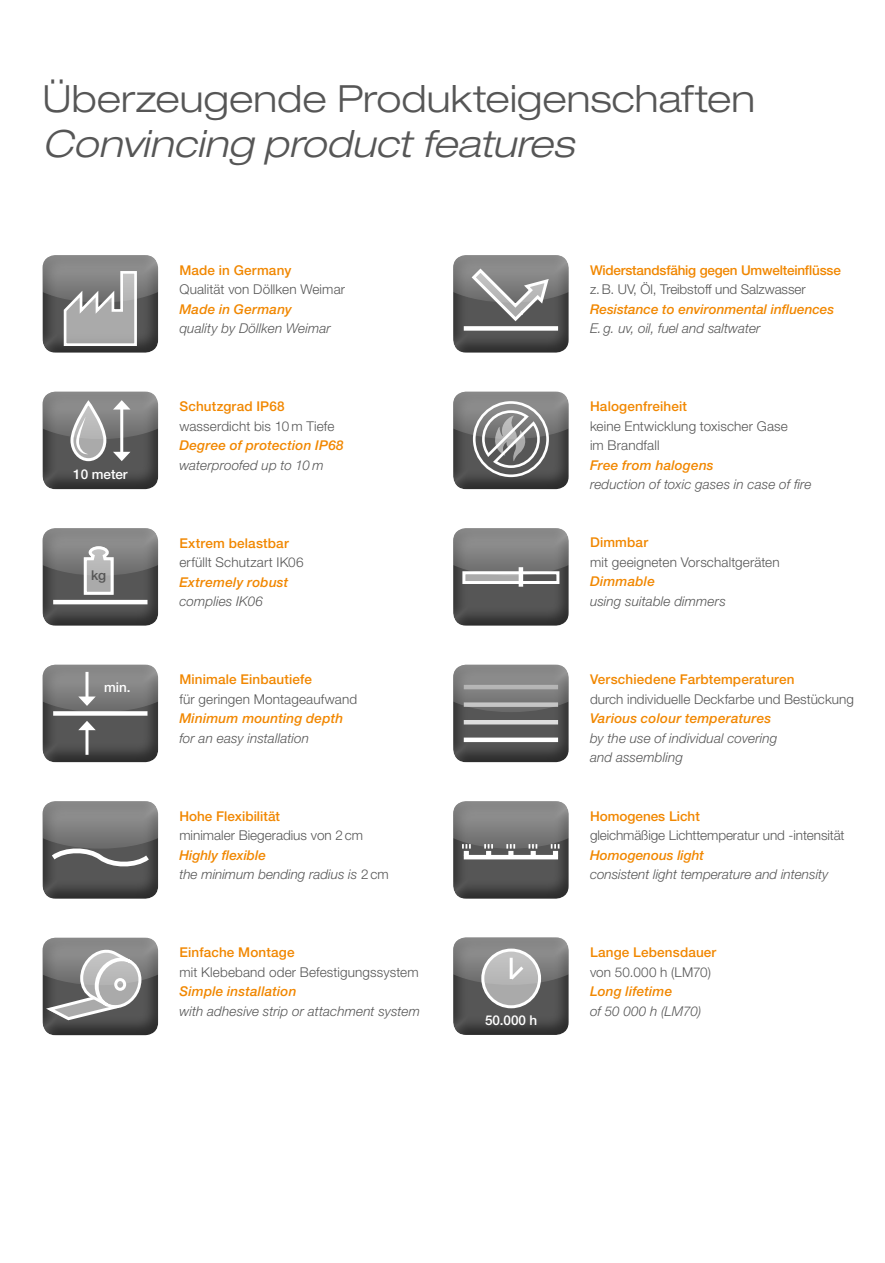
<style>
.page{position:relative;width:885px;height:1263px;background:#fff}
.page>*{position:absolute;margin:0;border:0;box-sizing:border-box;transform-origin:0 0}
.t1{font:300 expanded 37.5px "Helvetica Neue LT Std";letter-spacing:.005em;color:#565656}
.t2{font:italic 300 expanded 37.5px "Helvetica Neue LT Std";letter-spacing:.005em;color:#565656}
.t3{font:300 13.5px/19.5px "Helvetica Neue LT Std";letter-spacing:.005em;color:#565656}
.t4{font:italic 300 13.5px/19.5px "Helvetica Neue LT Std";letter-spacing:.005em;color:#565656}
.t5{font:italic 500 13.5px "Helvetica Neue LT Std";letter-spacing:.01em;color:#f18700}
.t6{font:500 13.5px "Helvetica Neue LT Std";letter-spacing:.01em;color:#f18700}
.t7{font:500 13.5px "Helvetica Neue LT Std";letter-spacing:-.015em;color:#f18700}
.t8{font:500 13.5px "Helvetica Neue LT Std";letter-spacing:-.005em;color:#fff}
.t9{font:500 13.5px "Helvetica Neue LT Std";color:#565656}
.s1{font-weight:500;color:#f18700}
.s2{font-style:normal}
</style>
<div class="page">
<div style="left:453px;top:664px;width:118px;height:101px;background:#000;opacity:.5"></div>
<svg style="left:453px;top:665px;width:115px;height:47px"></svg>
<hr style="left:463px;top:685px;width:95px;height:4px;background:#b5b5b5">
<div style="left:463px;top:702px;width:95px;height:5px;background:#c6c6c6"></div>
<hr style="left:463px;top:720px;width:95px;height:4px;background:#ddd">
<div style="left:463px;top:737px;width:95px;height:5px;background:#fff"></div>
<div style="left:42px;top:801px;width:119px;height:100px;background:#000;opacity:.5"></div>
<svg style="left:43px;top:801px;width:115px;height:72px"></svg>
<div style="left:453px;top:937px;width:118px;height:101px;background:#000;opacity:.5"></div>
<svg style="left:483px;top:950px;width:56px;height:57px"></svg>
<svg style="left:453px;top:937px;width:115px;height:48px"></svg>
<div style="left:481px;top:948px;width:60px;height:60px;border:3px solid #fff;border-radius:50%"></div>
<div style="left:42px;top:937px;width:119px;height:101px;background:#000;opacity:.5"></div>
<svg style="left:42px;top:938px;width:116px;height:84px"></svg>
<div style="left:114px;top:978px;width:12px;height:13px;border:3px solid #fff;border-radius:50%"></div>
<div style="left:453px;top:528px;width:118px;height:100px;background:#000;opacity:.5"></div>
<svg style="left:453px;top:528px;width:115px;height:48px"></svg>
<div style="left:462px;top:571px;width:97px;height:13px;border:3px solid #fff"></div>
<div style="left:518px;top:567px;width:5px;height:20px;background:#fff"></div>
<svg style="left:464px;top:572px;width:55px;height:11px"></svg>
<div style="left:42px;top:255px;width:119px;height:100px;background:#000;opacity:.5"></div>
<svg style="left:43px;top:255px;width:115px;height:92px"></svg>
<div style="left:453px;top:801px;width:118px;height:100px;background:#000;opacity:.5"></div>
<hr style="left:463px;top:855px;width:95px;height:4px;background:#fff">
<svg style="left:453px;top:801px;width:115px;height:54px"></svg>
<div style="left:42px;top:528px;width:119px;height:100px;background:#000;opacity:.5"></div>
<hr style="left:53px;top:600px;width:94px;height:4px;background:#fff">
<svg style="left:43px;top:528px;width:115px;height:68px"></svg>
<div style="left:453px;top:255px;width:118px;height:100px;background:#000;opacity:.5"></div>
<div style="left:463px;top:326px;width:95px;height:5px;background:#fff"></div>
<svg style="left:453px;top:255px;width:115px;height:68px"></svg>
<div style="left:453px;top:391px;width:118px;height:101px;background:#000;opacity:.5"></div>
<svg style="left:453px;top:392px;width:115px;height:86px"></svg>
<div style="left:42px;top:664px;width:119px;height:101px;background:#000;opacity:.5"></div>
<div style="left:53px;top:711px;width:94px;height:5px;background:#fff"></div>
<hr style="left:85px;top:727px;width:3px;height:28px;background:#fff">
<svg style="left:78px;top:721px;width:18px;height:9px"></svg>
<svg style="left:43px;top:665px;width:115px;height:47px"></svg>
<div style="left:42px;top:391px;width:119px;height:101px;background:#000;opacity:.5"></div>
<svg style="left:43px;top:392px;width:115px;height:71px"></svg>
<h1 class="t1" style="left:43px;top:76px;width:714px">Überzeugende Produkteigenschaften</h1>
<h1 class="t2" style="left:43px;top:121px;width:533px">Convincing product features</h1>
<p class="t8" style="left:73px;top:466px;width:56px">10 meter</p>
<p class="t9" style="left:91px;top:567px;width:17px">kg</p>
<p class="t8" style="left:104px;top:679px;width:28px">min.</p>
<p class="t6" style="left:179px;top:262px;width:113px">Made in Germany</p>
<p class="t3" style="left:179px;top:279px;width:167px">Qualität von Döllken Weimar</p>
<p class="t5" style="left:179px;top:301px;width:114px">Made in Germany</p>
<p class="t4" style="left:179px;top:318px;width:153px">quality by Döllken Weimar</p>
<p class="t6" style="left:179px;top:398px;width:107px">Schutzgrad IP68</p>
<p class="t3" style="left:179px;top:416px;width:156px">wasserdicht bis 10 m Tiefe</p>
<p class="t5" style="left:179px;top:437px;width:166px">Degree of protection IP68</p>
<p class="t4" style="left:179px;top:455px;width:146px">waterproofed up to 10 m</p>
<p class="t6" style="left:179px;top:535px;width:111px">Extrem belastbar</p>
<p class="t3" style="left:179px;top:552px;width:126px">erfüllt Schutzart IK06</p>
<p class="t5" style="left:179px;top:574px;width:110px">Extremely robust</p>
<p class="t4" style="left:179px;top:591px;width:85px">complies IK06</p>
<p class="t6" style="left:179px;top:671px;width:134px">Minimale Einbautiefe</p>
<p class="t3" style="left:179px;top:689px;width:179px">für geringen Montageaufwand</p>
<p class="t5" style="left:179px;top:710px;width:165px">Minimum mounting depth</p>
<p class="t4" style="left:179px;top:728px;width:131px">for an easy installation</p>
<p class="t6" style="left:179px;top:808px;width:102px">Hohe Flexibilität</p>
<p class="t3" style="left:179px;top:825px;width:185px">minimaler Biegeradius von 2 cm</p>
<p class="t4" style="left:179px;top:845px;width:211px"><span class="s1">Highly flexible<br></span>the minimum bending radius is <span class="s2">2 cm</span></p>
<p class="t6" style="left:179px;top:944px;width:117px">Einfache Montage</p>
<p class="t3" style="left:179px;top:962px;width:241px">mit Klebeband oder Befestigungssystem</p>
<p class="t5" style="left:179px;top:983px;width:118px">Simple installation</p>
<p class="t4" style="left:179px;top:1001px;width:242px">with adhesive strip or attachment system</p>
<p class="t8" style="left:485px;top:1012px;width:54px">50.000 h</p>
<p class="t7" style="left:590px;top:262px;width:252px">Widerstandsfähig gegen Umwelteinflüsse</p>
<p class="t3" style="left:590px;top:279px;width:217px">z.B. UV, Öl, Treibstoff und Salzwasser</p>
<p class="t5" style="left:590px;top:301px;width:246px">Resistance to environmental influences</p>
<p class="t4" style="left:590px;top:318px;width:172px">E. g. uv, oil, fuel and saltwater</p>
<p class="t6" style="left:590px;top:398px;width:98px">Halogenfreiheit</p>
<p class="t3" style="left:590px;top:416px;width:199px">keine Entwicklung toxischer Gase im Brandfall</p>
<p class="t5" style="left:590px;top:457px;width:125px">Free from halogens</p>
<p class="t4" style="left:590px;top:474px;width:223px">reduction of toxic gases in case of fire</p>
<p class="t6" style="left:590px;top:535px;width:60px">Dimmbar</p>
<p class="t3" style="left:590px;top:552px;width:191px">mit geeigneten Vorschaltgeräten</p>
<p class="t5" style="left:590px;top:574px;width:66px">Dimmable</p>
<p class="t4" style="left:590px;top:591px;width:137px">using suitable dimmers</p>
<p class="t6" style="left:590px;top:671px;width:206px">Verschiedene Farbtemperaturen</p>
<p class="t3" style="left:590px;top:689px;width:265px">durch individuelle Deckfarbe und Bestückung</p>
<p class="t5" style="left:590px;top:710px;width:183px">Various colour temperatures</p>
<p class="t4" style="left:590px;top:728px;width:189px">by the use of individual covering and assembling</p>
<p class="t6" style="left:590px;top:808px;width:111px">Homogenes Licht</p>
<p class="t3" style="left:590px;top:825px;width:256px">gleichmäßige Lichttemperatur und -intensität</p>
<p class="t5" style="left:590px;top:847px;width:116px">Homogenous light</p>
<p class="t4" style="left:590px;top:864px;width:240px">consistent light temperature and intensity</p>
<p class="t6" style="left:590px;top:944px;width:128px">Lange Lebensdauer</p>
<p class="t3" style="left:590px;top:962px;width:122px">von 50.000 h (LM70)</p>
<p class="t5" style="left:590px;top:983px;width:84px">Long lifetime</p>
<p class="t4" style="left:590px;top:1001px;width:113px">of 50 000 h (LM70)</p>
</div>
